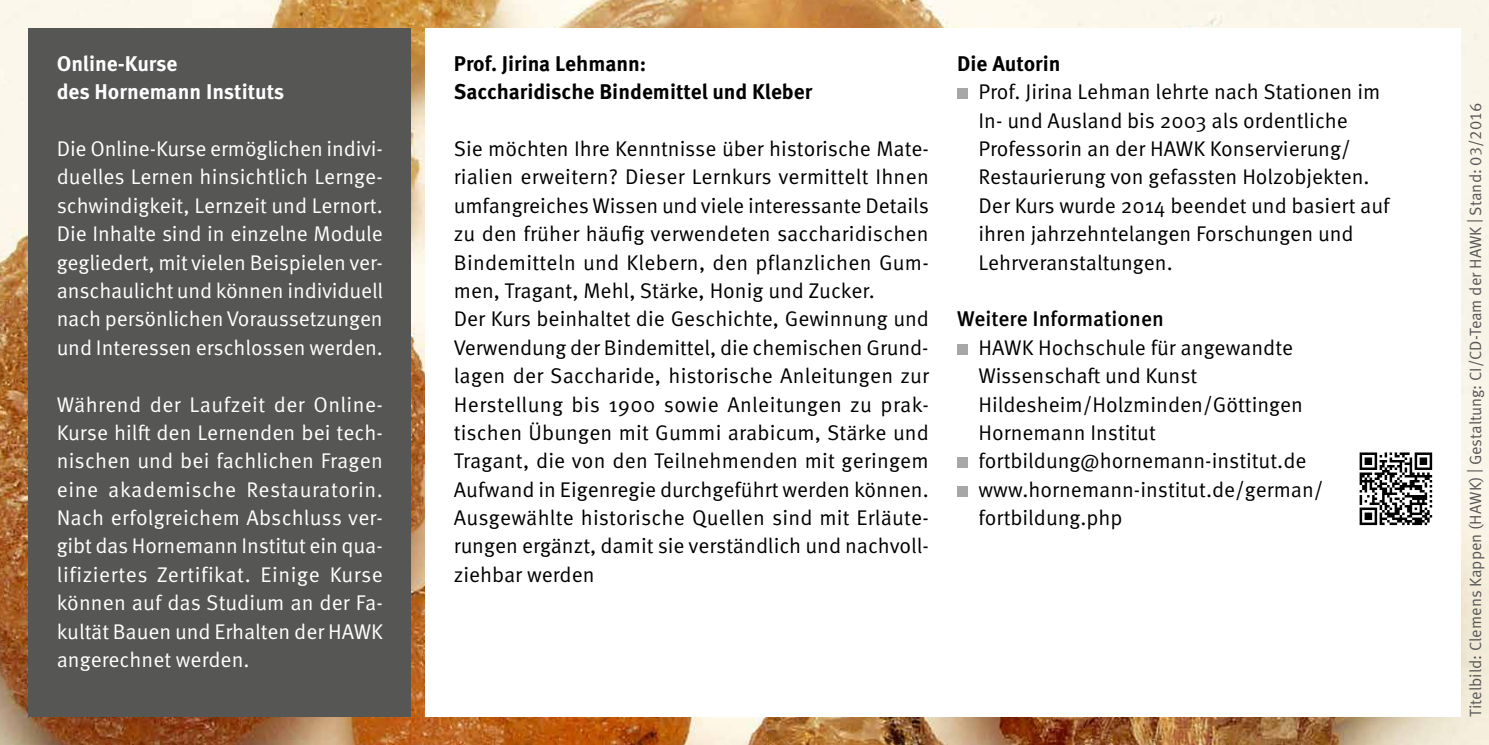
<style>
.page{position:relative;width:1489px;height:745px;background:#fff}
.page>*{position:absolute;margin:0;border:0;box-sizing:border-box;transform-origin:0 0}
.t1{font:21.25px/28.2px "Meta Pro Norm";color:#000}
.t2{font:21.25px/28.2px "Meta Pro Norm";color:#fff;text-align:justify}
.t3{font:700 21.25px/28.2px "Meta Pro";color:#000}
.t4{font:700 21.25px/28.2px "Meta Pro";color:#fff}
.t5{font:500 21.25px "Meta Pro";color:#000}
.t6{font:16.25px "Meta Pro Norm";color:#565655}
</style>
<div class="page">
<img style="left:0;top:0;width:1488px;height:744px">
<div style="left:425px;top:28px;width:1035px;height:688px;background:#fff"></div>
<div style="left:957px;top:88px;width:11px;height:11px;background:#a7a7a8"></div>
<div style="left:957px;top:343px;width:11px;height:11px;background:#a7a7a8"></div>
<div style="left:957px;top:457px;width:11px;height:11px;background:#a7a7a8"></div>
<div style="left:957px;top:485px;width:11px;height:11px;background:#a7a7a8"></div>
<div style="left:28px;top:28px;width:383px;height:688px;background:#565655"></div>
<svg style="left:1359px;top:452px;width:74px;height:74px"></svg>
<svg style="left:1359px;top:452px;width:72px;height:72px"></svg>
<p class="t4" style="left:57px;top:48px;width:229px">Online-Kurse<br>des Hornemann Instituts</p>
<p class="t2" style="left:57px;top:133px;width:328px">Die Online-Kurse ermöglichen indivi&shy;duelles Lernen hinsichtlich Lernge&shy;schwindigkeit, Lernzeit und Lernort.<br>Die Inhalte sind in einzelne Module gegliedert, mit vielen Beispielen ver&shy;anschaulicht und können individuell nach persönlichen Voraussetzungen und Interessen erschlossen werden.</p>
<p class="t2" style="left:57px;top:388px;width:328px">Während der Laufzeit der Online-Kurse hilft den Lernenden bei tech&shy;nischen und bei fachlichen Fragen eine akademische Restauratorin.<br>Nach erfolgreichem Abschluss ver&shy;gibt das Hornemann Institut ein qua&shy;lifiziertes Zertifikat. Einige Kurse können auf das Studium an der Fa&shy;kultät Bauen und Erhalten der HAWK angerechnet werden.</p>
<p class="t3" style="left:454px;top:48px;width:360px">Prof. Jirina Lehmann:<br>Saccharidische Bindemittel und Kleber</p>
<p class="t1" style="left:454px;top:133px;width:477px">Sie möchten Ihre Kenntnisse über historische Mate&shy;rialien erweitern? Dieser Lernkurs vermittelt Ihnen umfangreiches Wissen und viele interessante Details zu den früher häufig verwendeten saccharidischen Bindemitteln und Klebern, den pflanzlichen Gum&shy;men, Tragant, Mehl, Stärke, Honig und Zucker.<br>Der Kurs beinhaltet die Geschichte, Gewinnung und Verwendung der Bindemittel, die chemischen Grund&shy;lagen der Saccharide, historische Anleitungen zur Herstellung bis 1900 sowie Anleitungen zu prak&shy;tischen Übungen mit Gummi arabicum, Stärke und Tragant, die von den Teilnehmenden mit geringem Aufwand in Eigenregie durchgeführt werden können.<br>Ausgewählte historische Quellen sind mit Erläute&shy;rungen ergänzt, damit sie verständlich und nachvoll&shy;ziehbar werden</p>
<p class="t3" style="left:957px;top:48px;width:105px">Die Autorin</p>
<p class="t1" style="left:978px;top:76px;width:412px">Prof. Jirina Lehman lehrte nach Stationen im In- und Ausland bis 2003 als ordentliche Professorin an der HAWK Konservierung/ Restaurierung von gefassten Holzobjekten.<br>Der Kurs wurde 2014 beendet und basiert auf ihren jahrzehntelangen Forschungen und Lehrveranstaltungen.</p>
<p class="t5" style="left:957px;top:302px;width:208px">Weitere Informationen</p>
<p class="t1" style="left:978px;top:331px;width:346px">HAWK Hochschule für angewandte<br>Wissenschaft und Kunst<br>Hildesheim/Holzminden/Göttingen<br>Hornemann Institut fortbildung@hornemann-institut.de www.hornemann-institut.de/german/ fortbildung.php</p>
<p class="t6" style="left:1462px;top:716px;width:615px;rotate:-90deg">Titelbild: Clemens Kappen (HAWK) | Gestaltung: CI/CD-Team der HAWK | Stand: 03/2016</p>
</div>
